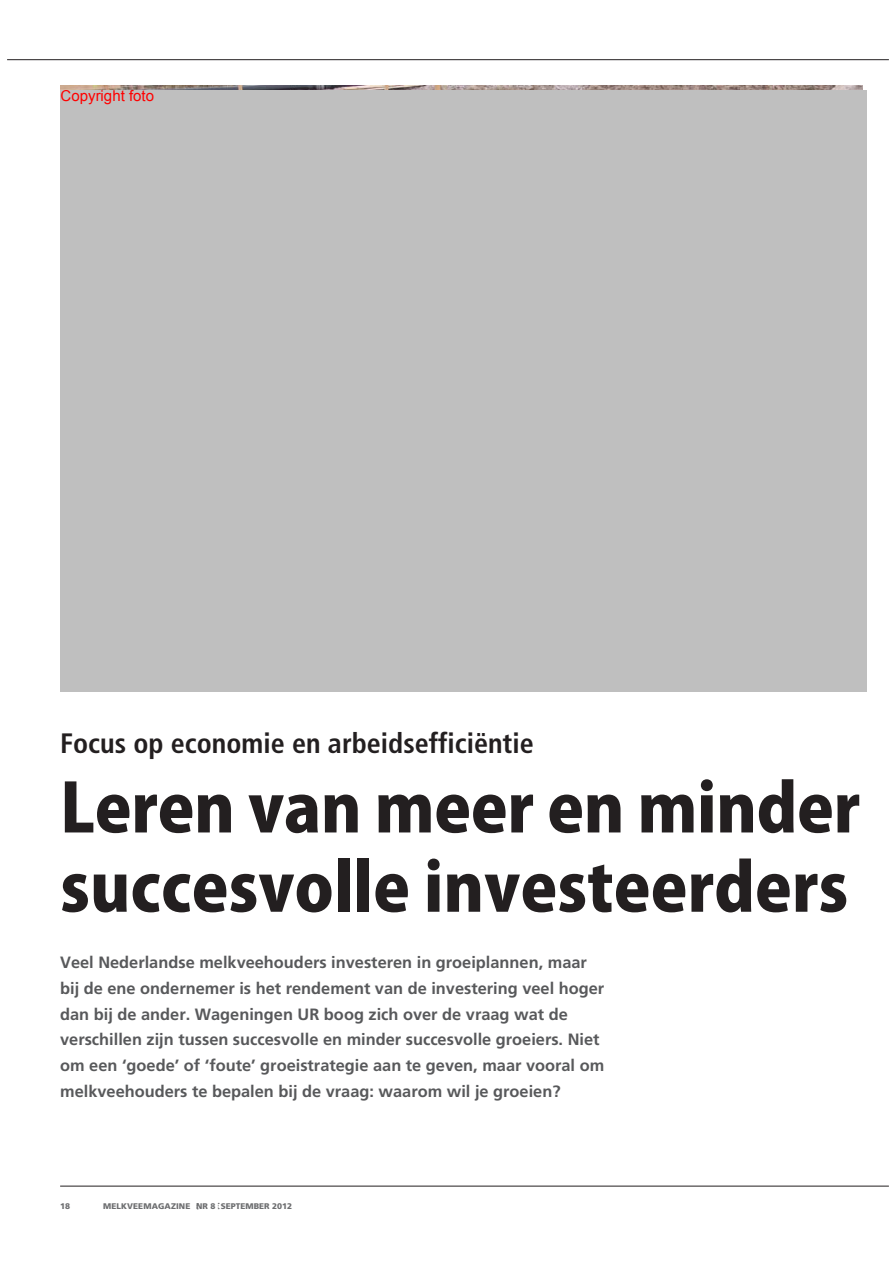
<style>
.page{position:relative;width:893px;height:1263px;background:#fff}
.page>*{position:absolute;margin:0;border:0;box-sizing:border-box;transform-origin:0 0}
.t1{font:66px/79.3px "Koz Go Pro Heavy 90 msp RKSJ H";color:#231f20}
.t2{font:700 condensed 28.05px "Frutiger LT Std";color:#231f20}
.t3{font:700 16.35px/25.7px "Frutiger LT Std";color:#58595b}
.t4{font:15px "Arial";color:#f00}
.t5{font:900 8.25px "Frutiger LT Std";letter-spacing:.01em;color:#6d6e70}
</style>
<div class="page">
<img style="left:60px;top:86px;width:802px;height:4px">
<hr style="left:60px;top:1186px;width:829px;height:1px;background:#231f20">
<hr style="left:7px;top:59px;width:882px;height:1px;background:#231f20">
<div style="left:61px;top:90px;width:806px;height:601px;background:#bfbfbf"></div>
<p class="t4" style="left:61px;top:86px;width:95px">Copyright foto</p>
<h2 class="t2" style="left:60px;top:731px;width:475px">Focus op economie en arbeidsefficiëntie</h2>
<h1 class="t1" style="left:60px;top:777px;width:801px">Leren van meer en minder succesvolle investeerders</h1>
<p class="t3" style="left:60px;top:950px;width:546px">Veel Nederlandse melkveehouders investeren in groeiplannen, maar bij de ene ondernemer is het rendement van de investering veel hoger dan bij de ander. Wageningen UR boog zich over de vraag wat de verschillen zijn tussen succesvolle en minder succesvolle groeiers. Niet om een ‘goede’ of ‘foute’ groeistrategie aan te geven, maar vooral om melkveehouders te bepalen bij de vraag: waarom wil je groeien?</p>
<p class="t5" style="left:60px;top:1203px;width:12px">18</p>
<p class="t5" style="left:103px;top:1203px;width:190px">MELKVEEMAGAZINE NR 8 SEPTEMBER 2012</p>
</div>
